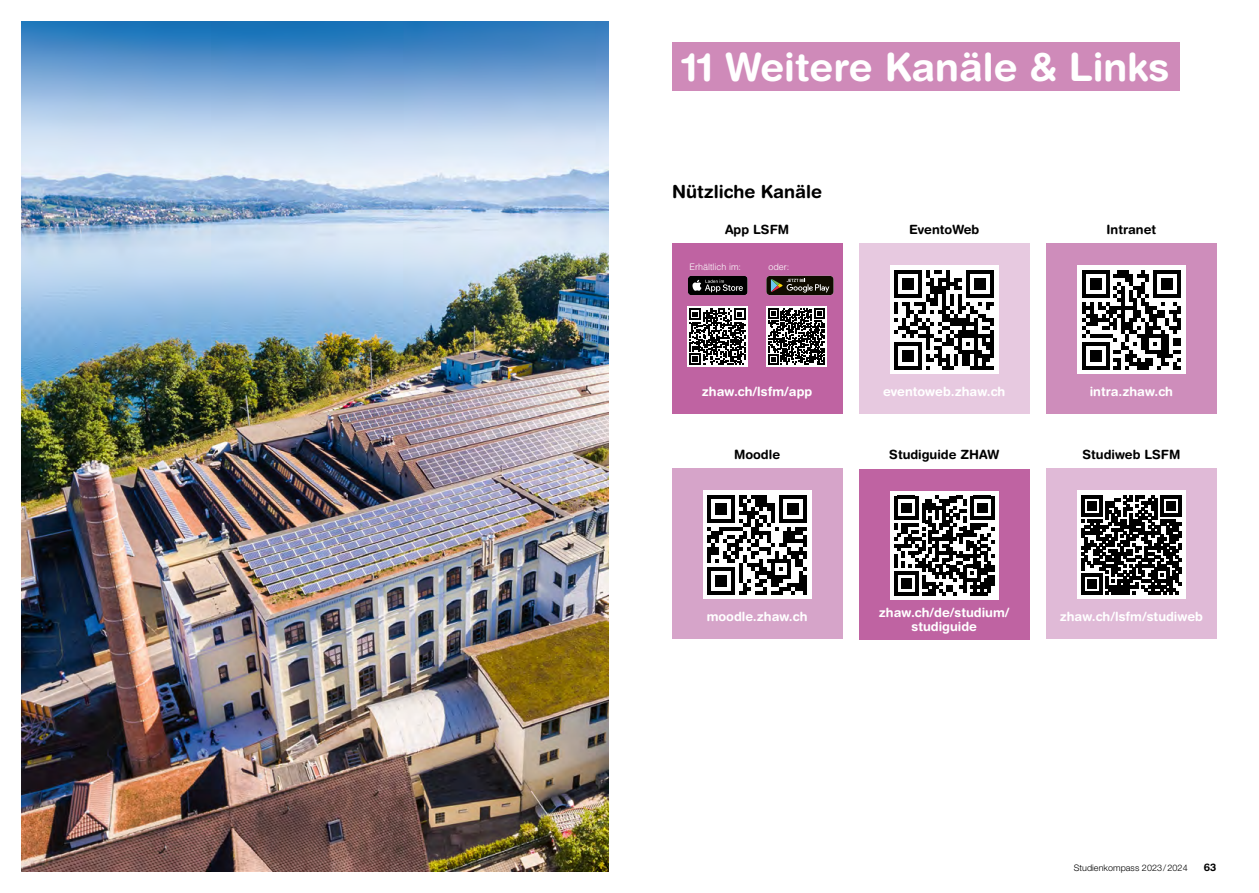
<style>
.page{position:relative;width:1259px;height:893px;background:#fff}
.page>*{position:absolute;margin:0;border:0;box-sizing:border-box;transform-origin:0 0}
.t1{font:700 39px "Helvetica Rounded LT Std";color:#fff}
.t2{font:700 18px "Helvetica Rounded LT Std";color:#000}
.t3{font:700 12.75px/13.5px "Helvetica Rounded LT Std";color:#fff;text-align:center}
.t4{font:700 12.75px "Helvetica Rounded LT Std";color:#000}
.t5{font:700 10.5px "Helvetica Rounded LT Std";color:#000}
.t6{font:300 9px "Helvetica Neue LT Pro";letter-spacing:.005em;color:#000}
.t7{font:300 9px "Helvetica LT Std";color:#fff}
</style>
<div class="page">
<img style="left:21px;top:21px;width:587px;height:851px">
<div style="left:672px;top:43px;width:507px;height:48px;background:#cf8ab9"></div>
<div style="left:859px;top:469px;width:170px;height:170px;background:#bf63a2"></div>
<div style="left:1046px;top:468px;width:170px;height:170px;background:#e0bad7"></div>
<div style="left:672px;top:468px;width:170px;height:170px;background:#d6a4c9"></div>
<div style="left:890px;top:492px;width:108px;height:108px;background:#fff"></div>
<svg style="left:894px;top:496px;width:100px;height:100px"></svg>
<hr style="left:990px;top:575px;width:4px;height:10px;background:#000">
<div style="left:1046px;top:243px;width:170px;height:170px;background:#ce8dbb"></div>
<div style="left:1077px;top:266px;width:108px;height:108px;background:#fff"></div>
<svg style="left:1082px;top:270px;width:99px;height:100px"></svg>
<div style="left:1077px;top:491px;width:108px;height:108px;background:#fff"></div>
<svg style="left:1081px;top:495px;width:100px;height:100px"></svg>
<div style="left:703px;top:491px;width:108px;height:108px;background:#fff"></div>
<svg style="left:707px;top:495px;width:100px;height:100px"></svg>
<div style="left:672px;top:243px;width:170px;height:170px;background:#bf63a2"></div>
<svg style="left:766px;top:276px;width:67px;height:19px"></svg>
<svg style="left:688px;top:276px;width:59px;height:19px"></svg>
<svg style="left:687px;top:307px;width:60px;height:60px"></svg>
<svg style="left:689px;top:308px;width:56px;height:57px;background:#5f5f5f"></svg>
<svg style="left:766px;top:306px;width:60px;height:60px"></svg>
<svg style="left:768px;top:308px;width:56px;height:56px;background:#535353"></svg>
<div style="left:859px;top:243px;width:170px;height:170px;background:#e7c9e0"></div>
<div style="left:890px;top:266px;width:108px;height:108px;background:#fff"></div>
<svg style="left:894px;top:270px;width:100px;height:100px"></svg>
<h1 class="t1" style="left:682px;top:43px;width:489px">11 Weitere Kanäle &amp; Links</h1>
<h2 class="t2" style="left:672px;top:181px;width:152px">Nützliche Kanäle</h2>
<p class="t4" style="left:725px;top:221px;width:65px">App LSFM</p>
<p class="t4" style="left:909px;top:221px;width:72px">EventoWeb</p>
<p class="t7" style="left:689px;top:261px;width:53px">Erhältlich im:</p>
<p class="t7" style="left:768px;top:261px;width:23px">oder:</p>
<p class="t4" style="left:1106px;top:221px;width:51px">Intranet</p>
<p class="t3" style="left:883px;top:384px;width:124px">eventoweb.zhaw.ch</p>
<p class="t3" style="left:702px;top:385px;width:112px">zhaw.ch/lsfm/app</p>
<p class="t3" style="left:1089px;top:385px;width:85px">intra.zhaw.ch</p>
<p class="t4" style="left:734px;top:447px;width:48px">Moodle</p>
<p class="t4" style="left:1082px;top:447px;width:99px">Studiweb LSFM</p>
<p class="t4" style="left:889px;top:447px;width:111px">Studiguide ZHAW</p>
<p class="t3" style="left:879px;top:606px;width:132px">zhaw.ch/de/studium/ studiguide</p>
<p class="t3" style="left:706px;top:609px;width:102px">moodle.zhaw.ch</p>
<p class="t3" style="left:1059px;top:609px;width:145px">zhaw.ch/lsfm/studiweb</p>
<p class="t6" style="left:1073px;top:862px;width:115px">Studienkompass 2023/2024</p>
<p class="t5" style="left:1203px;top:861px;width:14px">63</p>
</div>
